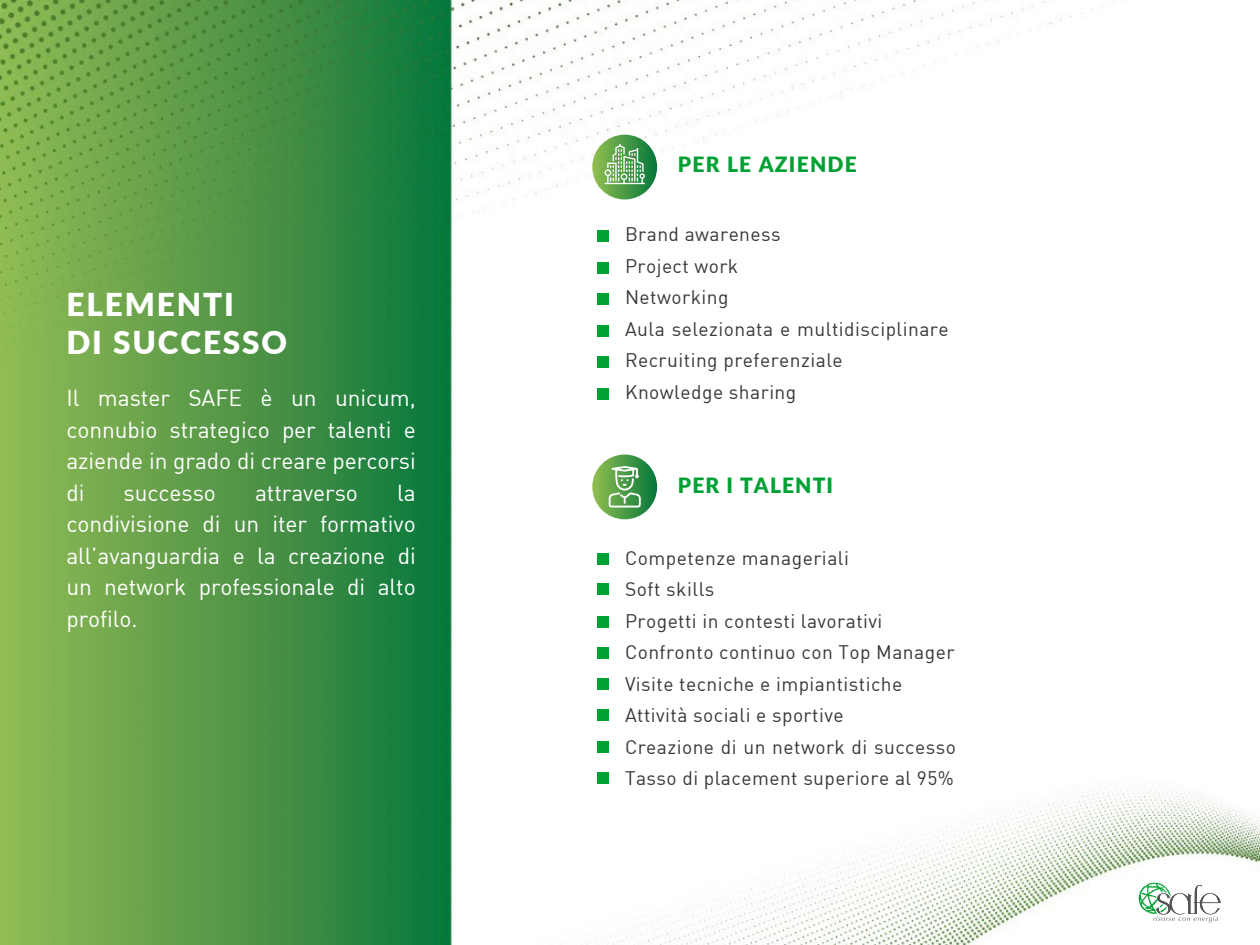
<style>
.page{position:relative;width:1260px;height:945px;background:#fff}
.page>*{position:absolute;margin:0;border:0;box-sizing:border-box;transform-origin:0 0}
.t1{font:900 31.5px/38.1px "Lato";letter-spacing:.06em;color:#fff}
.t2{font:22.75px/31.5px "DIN";letter-spacing:-.005em;color:#fff;text-align:justify}
.t3{font:900 21px "Lato";letter-spacing:.06em;color:#00a134}
.t4{font:19.25px/31.5px "DIN";letter-spacing:.025em;color:#383837}
</style>
<div class="page">
<img style="left:0;top:0;width:1260px;height:945px">
<div style="left:597px;top:231px;width:12px;height:11px;background:#00a134"></div>
<div style="left:597px;top:262px;width:12px;height:12px;background:#00a134"></div>
<div style="left:597px;top:294px;width:12px;height:11px;background:#00a134"></div>
<div style="left:597px;top:325px;width:12px;height:12px;background:#00a134"></div>
<div style="left:597px;top:357px;width:12px;height:11px;background:#00a134"></div>
<div style="left:597px;top:388px;width:12px;height:12px;background:#00a134"></div>
<div style="left:597px;top:553px;width:12px;height:11px;background:#00a134"></div>
<div style="left:597px;top:583px;width:12px;height:12px;background:#00a134"></div>
<div style="left:597px;top:616px;width:12px;height:12px;background:#00a134"></div>
<div style="left:597px;top:648px;width:12px;height:11px;background:#00a134"></div>
<div style="left:597px;top:678px;width:12px;height:11px;background:#00a134"></div>
<div style="left:597px;top:710px;width:12px;height:11px;background:#00a134"></div>
<div style="left:597px;top:741px;width:12px;height:12px;background:#00a134"></div>
<div style="left:597px;top:773px;width:12px;height:11px;background:#00a134"></div>
<svg style="left:592px;top:455px;width:65px;height:64px;background:#4d9c47"></svg>
<svg style="left:609px;top:466px;width:32px;height:42px"></svg>
<svg style="left:592px;top:135px;width:65px;height:64px;background:#4e9d48"></svg>
<svg style="left:605px;top:144px;width:40px;height:40px;background:#7fb87c"></svg>
<svg style="left:1139px;top:883px;width:82px;height:40px"></svg>
<h2 class="t1" style="left:66px;top:284px;width:222px">ELEMENTI<br>DI SUCCESSO</h2>
<h1 class="t2" style="left:66px;top:382px;width:351px">Il master SAFE è un unicum, connubio strategico per talenti e aziende in grado di creare percorsi di</h1>
<h1 class="t2" style="left:66px;top:476px;width:351px;text-indent:331px">la condivisione di un iter formativo all’avanguardia e la creazione di un network professionale di alto profilo.</h1>
<h1 class="t2" style="left:124px;top:476px;width:94px">successo</h1>
<h1 class="t2" style="left:255px;top:476px;width:104px">attraverso</h1>
<p class="t3" style="left:678px;top:151px;width:180px">PER LE AZIENDE</p>
<h3 class="t4" style="left:625px;top:218px;width:157px">Brand awareness</h3>
<p class="t4" style="left:625px;top:250px;width:115px">Project work</p>
<h2 class="t4" style="left:625px;top:281px;width:105px">Networking</h2>
<p class="t4" style="left:625px;top:313px;width:325px">Aula selezionata e multidisciplinare<br>Recruiting preferenziale</p>
<p class="t4" style="left:625px;top:376px;width:173px">Knowledge sharing</p>
<p class="t3" style="left:678px;top:472px;width:157px">PER I TALENTI</p>
<p class="t4" style="left:625px;top:542px;width:226px">Competenze manageriali</p>
<p class="t4" style="left:625px;top:573px;width:91px">Soft skills</p>
<p class="t4" style="left:625px;top:605px;width:331px">Progetti in contesti lavorativi<br>Confronto continuo con Top Manager<br>Visite tecniche e impiantistiche<br>Attività sociali e sportive</p>
<p class="t4" style="left:625px;top:731px;width:332px">Creazione di un network di successo<br>Tasso di placement superiore al 95%</p>
</div>
